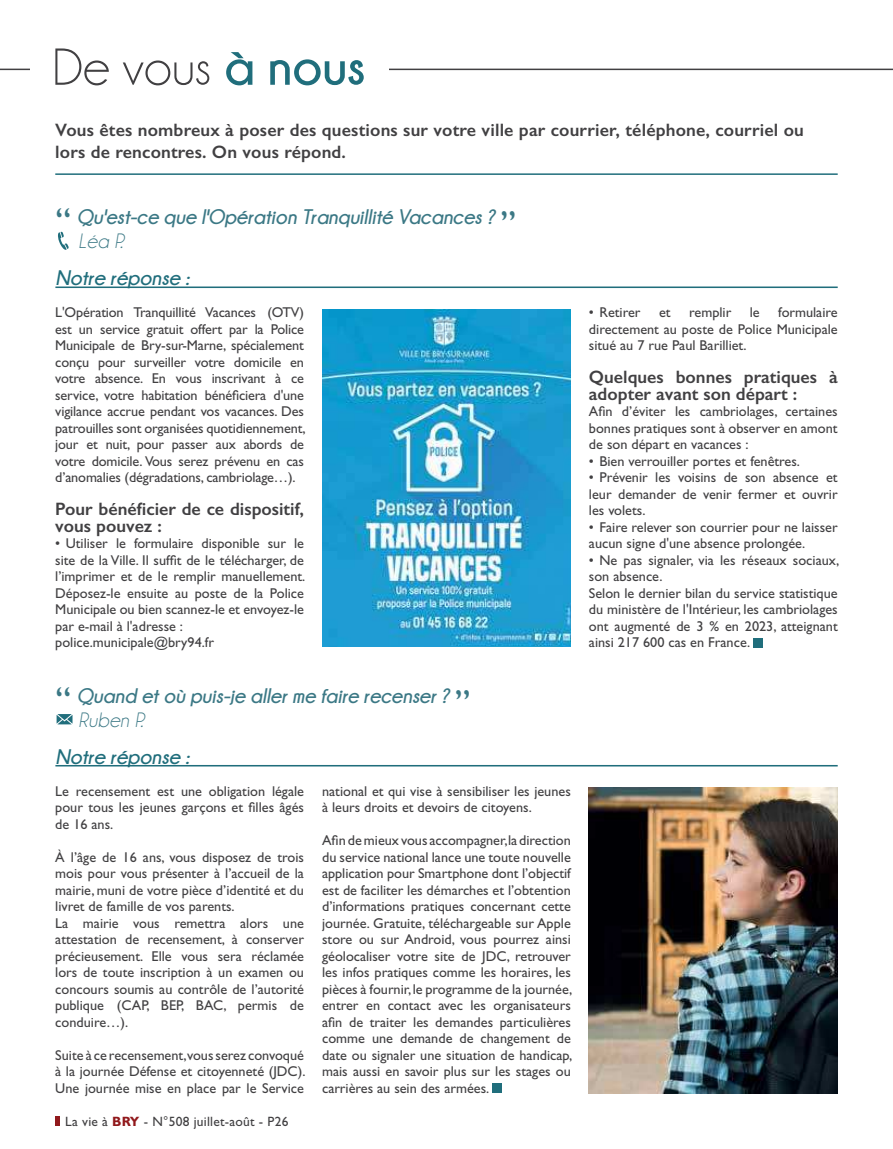
<style>
.page{position:relative;width:893px;height:1149px;background:#fff}
.page>*{position:absolute;margin:0;border:0;box-sizing:border-box;transform-origin:0 0}
.t1{font:52.5px "Champagne&Limousines";color:#414042}
.t2{font:italic 700 21px/24px "Champagne&Limousines";color:#3b7885}
.t3{font:italic 700 21px "Champagne&Limousines";color:#206e7c}
.t4{font:600 18px/16.5px "Gill Sans";letter-spacing:.01em;color:#414042}
.t5{font:14.25px/16.5px "Gill Sans";color:#414042;text-align:justify}
.t6{font:13.5px "Gill Sans";letter-spacing:.02em;color:#414042}
.s1{font-weight:700;color:#206e7c}
.s2{font-family:"Gill Sans";font-weight:400;font-style:normal;font-size:37.5px}
.s3{font-weight:400}
.s4{font-weight:700;color:#91191c}
</style>
<div class="page">
<div style="left:55px;top:1116px;width:5px;height:9px;background:#91191c"></div>
<hr style="left:0;top:69px;width:893px;height:1px;background:#414042">
<div style="left:30px;top:30px;width:358px;height:73px;background:#fff"></div>
<hr style="left:55px;top:173px;width:783px;height:2px;background:#206e7c">
<svg style="left:58px;top:232px;width:11px;height:18px"></svg>
<hr style="left:55px;top:286px;width:783px;height:2px;background:#206e7c">
<img style="left:322px;top:309px;width:249px;height:337px">
<svg style="left:57px;top:714px;width:16px;height:10px"></svg>
<hr style="left:55px;top:764px;width:783px;height:2px;background:#206e7c">
<div style="left:753px;top:637px;width:9px;height:10px;background:#206e7c"></div>
<div style="left:492px;top:1082px;width:9px;height:10px;background:#206e7c"></div>
<img style="left:589px;top:787px;width:249px;height:306px">
<h1 class="t1" style="left:53px;top:48px;width:315px">De vous <span class="s1">à nous</span></h1>
<p class="t4" style="left:55px;top:120px;width:750px;line-height:21px">Vous êtes nombreux à poser des questions sur votre ville par courrier, téléphone, courriel ou lors de rencontres. On vous répond.</p>
<h2 class="t2" style="left:78px;top:206px;width:439px;text-indent:-23px"><span class="s2">“</span> Qu'est-ce que l'Opération Tranquillité Vacances ? <span class="s2">”<br></span><span class="s3">Léa P.</span></h2>
<h2 class="t3" style="left:55px;top:270px;width:135px">Notre réponse :</h2>
<p class="t5" style="left:55px;top:305px;width:252px">L'Opération Tranquillité Vacances (OTV) est un service gratuit offert par la Police Municipale de Bry-sur-Marne, spécialement conçu pour surveiller votre domicile en votre absence. En vous inscrivant à ce service, votre habitation bénéficiera d'une vigilance accrue pendant vos vacances. Des patrouilles sont organisées quotidiennement, jour et nuit, pour passer aux abords de votre domicile. Vous serez prévenu en cas d’anomalies (dégradations, cambriolage…).</p>
<p class="t4" style="left:55px;top:500px;width:250px">Pour béné昀椀cier de ce dispositif, vous pouvez :</p>
<p class="t5" style="left:55px;top:535px;width:252px;text-align:left">• Utiliser le formulaire disponible sur le site de la Ville. Il suffit de le télécharger, de l’imprimer et de le remplir manuellement.<br>Déposez-le ensuite au poste de la Police Municipale ou bien scannez-le et envoyez-le par e-mail à l'adresse : police.municipale@bry94.fr</p>
<h2 class="t2" style="left:78px;top:684px;width:393px;text-indent:-23px"><span class="s2">“</span> Quand et où puis-je aller me faire recenser ? <span class="s2">”<br></span><span class="s3">Ruben P.</span></h2>
<h2 class="t3" style="left:55px;top:748px;width:135px">Notre réponse :</h2>
<p class="t5" style="left:55px;top:783px;width:250px">Le recensement est une obligation légale pour tous les jeunes garçons et filles âgés de 16 ans.</p>
<p class="t5" style="left:55px;top:849px;width:250px;text-align:left">À l’âge de 16 ans, vous disposez de trois mois pour vous présenter à l’accueil de la mairie, muni de votre pièce d’identité et du livret de famille de vos parents.<br>La mairie vous remettra alors une attestation de recensement, à conserver précieusement. Elle vous sera réclamée lors de toute inscription à un examen ou concours soumis au contrôle de l’autorité publique (CAP, BEP, BAC, permis de conduire…).</p>
<p class="t5" style="left:55px;top:1047px;width:252px">Suite à ce recensement,vous serez convoqué à la journée Défense et citoyenneté (JDC).<br>Une journée mise en place par le Service</p>
<p class="t6" style="left:65px;top:1115px;width:225px">La vie à <span class="s4">BRY</span> - N°508 juillet-août - P26</p>
<p class="t5" style="left:322px;top:783px;width:250px">national et qui vise à sensibiliser les jeunes à leurs droits et devoirs de citoyens.</p>
<p class="t5" style="left:322px;top:833px;width:252px">Afin de mieux vous accompagner,la direction du service national lance une toute nouvelle application pour Smartphone dont l’objectif est de faciliter les démarches et l’obtention d’informations pratiques concernant cette journée. Gratuite, téléchargeable sur Apple store ou sur Android, vous pourrez ainsi géolocaliser votre site de JDC, retrouver les infos pratiques comme les horaires, les pièces à fournir, le programme de la journée, entrer en contact avec les organisateurs afin de traiter les demandes particulières comme une demande de changement de date ou signaler une situation de handicap, mais aussi en savoir plus sur les stages ou carrières au sein des armées.</p>
<p class="t5" style="left:589px;top:304px;width:250px;text-indent:189px">formulaire directement au poste de Police Municipale situé au 7 rue Paul Barilliet.</p>
<p class="t4" style="left:589px;top:368px;width:250px">Quelques bonnes pratiques à adopter avant son départ :</p>
<p class="t5" style="left:589px;top:404px;width:250px">Afin d’éviter les cambriolages, certaines bonnes pratiques sont à observer en amont de son départ en vacances :</p>
<p class="t5" style="left:589px;top:452px;width:213px">• Bien verrouiller portes et fenêtres.</p>
<p class="t5" style="left:589px;top:469px;width:250px">• Prévenir les voisins de son absence et leur demander de venir fermer et ouvrir les volets.</p>
<p class="t5" style="left:589px;top:518px;width:250px">• Faire relever son courrier pour ne laisser aucun signe d'une absence prolongée.</p>
<p class="t5" style="left:589px;top:551px;width:252px;text-align:left">• Ne pas signaler, via les réseaux sociaux, son absence.<br>Selon le dernier bilan du service statistique du ministère de l'Intérieur, les cambriolages ont augmenté de 3 % en 2023, atteignant ainsi 217 600 cas en France.</p>
<p class="t5" style="left:589px;top:304px;width:53px">• Retirer</p>
<p class="t5" style="left:659px;top:304px;width:13px">et</p>
<p class="t5" style="left:689px;top:304px;width:44px">remplir</p>
<p class="t5" style="left:750px;top:304px;width:11px">le</p>
</div>
